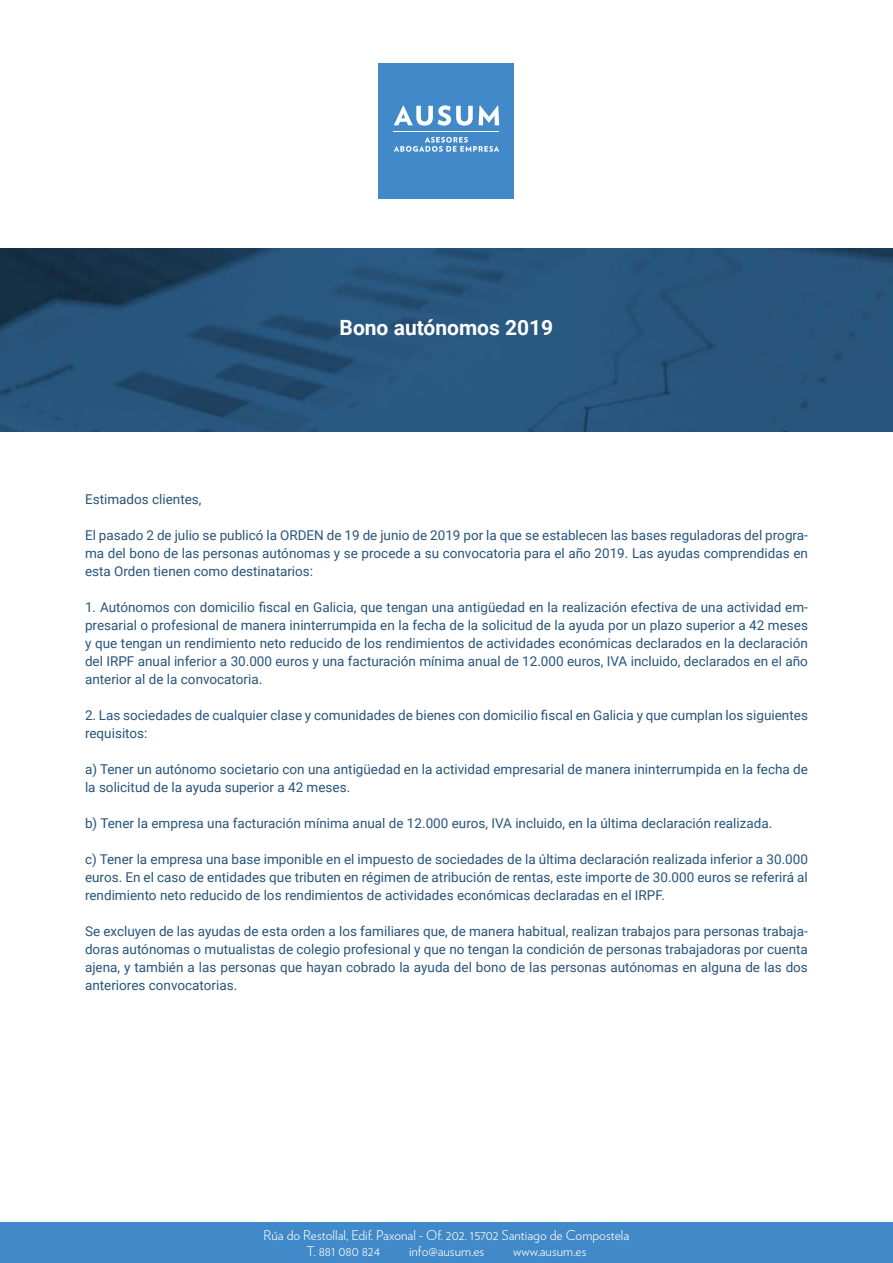
<style>
.page{position:relative;width:893px;height:1263px;background:#fff}
.page>*{position:absolute;margin:0;border:0;box-sizing:border-box;transform-origin:0 0}
.t1{font:700 21px "Roboto";color:#fff}
.t2{font:13.5px/18px "Roboto";color:#27547b;text-align:justify}
.t3{font:300 13.5px/16.2px "Verlag";color:#fff}
</style>
<div class="page">
<div style="left:0;top:1223px;width:893px;height:40px;background:#4189c8"></div>
<div style="left:379px;top:64px;width:135px;height:135px;background:#4189c8"></div>
<hr style="left:394px;top:131px;width:105px;height:1px;background:#fff">
<svg style="left:394px;top:137px;width:105px;height:15px"></svg>
<svg style="left:394px;top:105px;width:79px;height:21px"></svg>
<svg style="left:479px;top:106px;width:20px;height:19px"></svg>
<img style="left:0;top:249px;width:893px;height:183px">
<h1 class="t1" style="left:340px;top:312px;width:215px">Bono autónomos 2019</h1>
<p class="t2" style="left:85px;top:490px;width:118px">Estimados clientes,</p>
<p class="t2" style="left:85px;top:526px;width:724px">El pasado 2 de julio se publicó la ORDEN de 19 de junio de 2019 por la que se establecen las bases reguladoras del progra&shy;ma del bono de las personas autónomas y se procede a su convocatoria para el año 2019. Las ayudas comprendidas en esta Orden tienen como destinatarios:</p>
<p class="t2" style="left:85px;top:598px;width:724px">1. Autónomos con domicilio fiscal en Galicia, que tengan una antigüedad en la realización efectiva de una actividad em&shy;presarial o profesional de manera ininterrumpida en la fecha de la solicitud de la ayuda por un plazo superior a 42 meses y que tengan un rendimiento neto reducido de los rendimientos de actividades económicas declarados en la declaración del IRPF anual inferior a 30.000 euros y una facturación mínima anual de 12.000 euros, IVA incluido, declarados en el año anterior al de la convocatoria.</p>
<p class="t2" style="left:85px;top:706px;width:724px">2. Las sociedades de cualquier clase y comunidades de bienes con domicilio fiscal en Galicia y que cumplan los siguientes requisitos:</p>
<p class="t2" style="left:85px;top:760px;width:724px">a) Tener un autónomo societario con una antigüedad en la actividad empresarial de manera ininterrumpida en la fecha de la solicitud de la ayuda superior a 42 meses.</p>
<p class="t2" style="left:85px;top:814px;width:689px">b) Tener la empresa una facturación mínima anual de 12.000 euros, IVA incluido, en la última declaración realizada.</p>
<p class="t2" style="left:85px;top:850px;width:724px">c) Tener la empresa una base imponible en el impuesto de sociedades de la última declaración realizada inferior a 30.000 euros. En el caso de entidades que tributen en régimen de atribución de rentas, este importe de 30.000 euros se referirá al rendimiento neto reducido de los rendimientos de actividades económicas declaradas en el IRPF.</p>
<p class="t2" style="left:85px;top:922px;width:724px">Se excluyen de las ayudas de esta orden a los familiares que, de manera habitual, realizan trabajos para personas trabaja&shy;doras autónomas o mutualistas de colegio profesional y que no tengan la condición de personas trabajadoras por cuenta ajena, y también a las personas que hayan cobrado la ayuda del bono de las personas autónomas en alguna de las dos anteriores convocatorias.</p>
<p class="t3" style="left:306px;top:1226px;width:324px;text-indent:-43px">Rúa do Restollal, Edif. Paxonal - Of. 202. 15702 Santiago de Compostela<br>T. 881 080 824</p>
<p class="t3" style="left:409px;top:1242px;width:77px">info@ausum.es</p>
<p class="t3" style="left:513px;top:1242px;width:75px">www.ausum.es</p>
</div>
